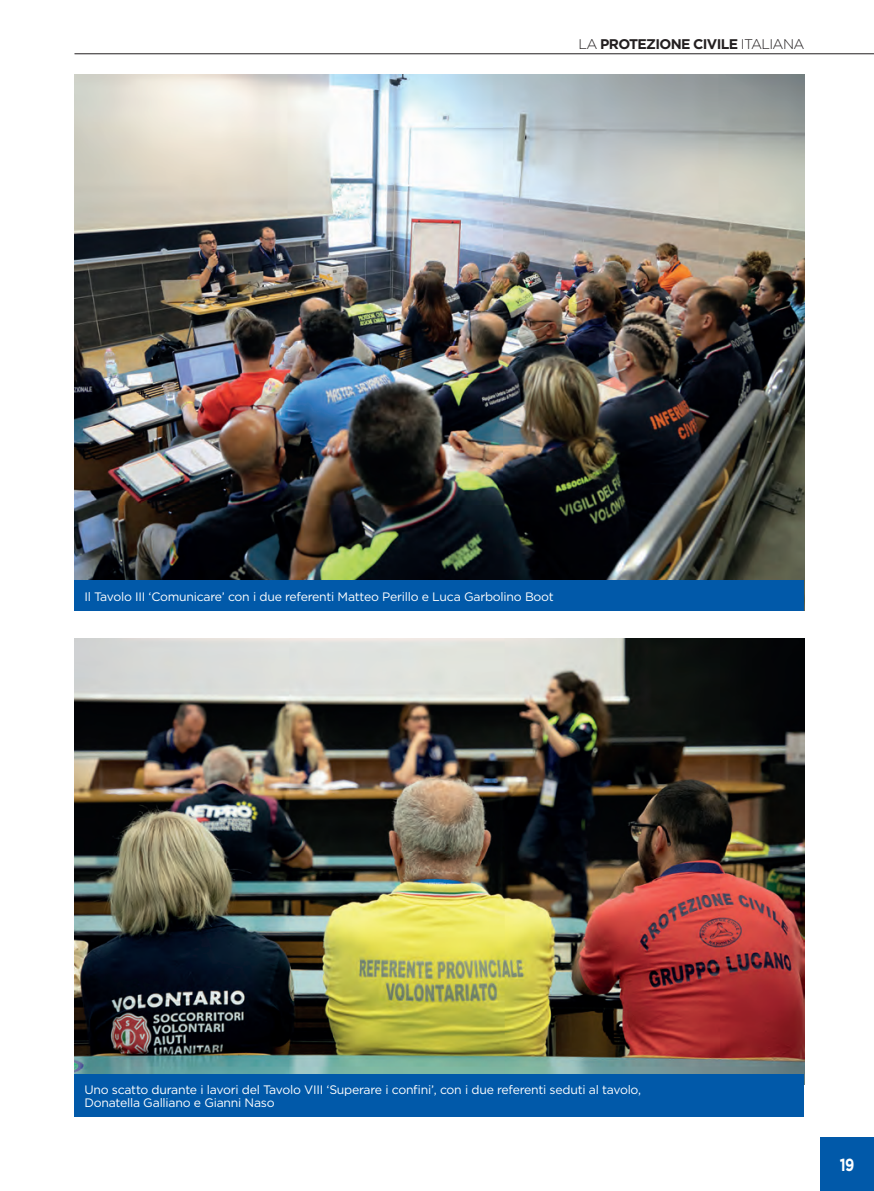
<style>
.page{position:relative;width:874px;height:1191px;background:#fff}
.page>*{position:absolute;margin:0;border:0;box-sizing:border-box;transform-origin:0 0}
.t1{font:700 17.5px "Gotham";color:#fff;scale:.8 1}
.t2{font:700 14px "Gotham";letter-spacing:-.05em;color:#231f20}
.t3{font:12.25px/12.2px "Gotham";letter-spacing:-.02em;color:#fff}
.s1{font-weight:300}
</style>
<div class="page">
<div style="left:819px;top:1137px;width:54px;height:54px;background:#0159a9"></div>
<hr style="left:74px;top:53px;width:799px;height:1px;background:#231f20">
<img style="left:74px;top:74px;width:730px;height:506px">
<img style="left:74px;top:638px;width:730px;height:436px">
<div style="left:74px;top:580px;width:730px;height:30px;background:#0159a9"></div>
<div style="left:74px;top:1074px;width:730px;height:42px;background:#0159a9"></div>
<p class="t2" style="left:578px;top:35px;width:227px"><span class="s1">LA</span> PROTEZIONE CIVILE <span class="s1">ITALIANA</span></p>
<p class="t3" style="left:84px;top:590px;width:471px">Il Tavolo III ‘Comunicare’ con i due referenti Matteo Perillo e Luca Garbolino Boot</p>
<p class="t3" style="left:84px;top:1083px;width:558px">Uno scatto durante i lavori del Tavolo VIII ‘Superare i confini’, con i due referenti seduti al tavolo,<br>Donatella Galliano e Gianni Naso</p>
<h1 class="t1" style="left:839px;top:1153px;width:20px">19</h1>
</div>
